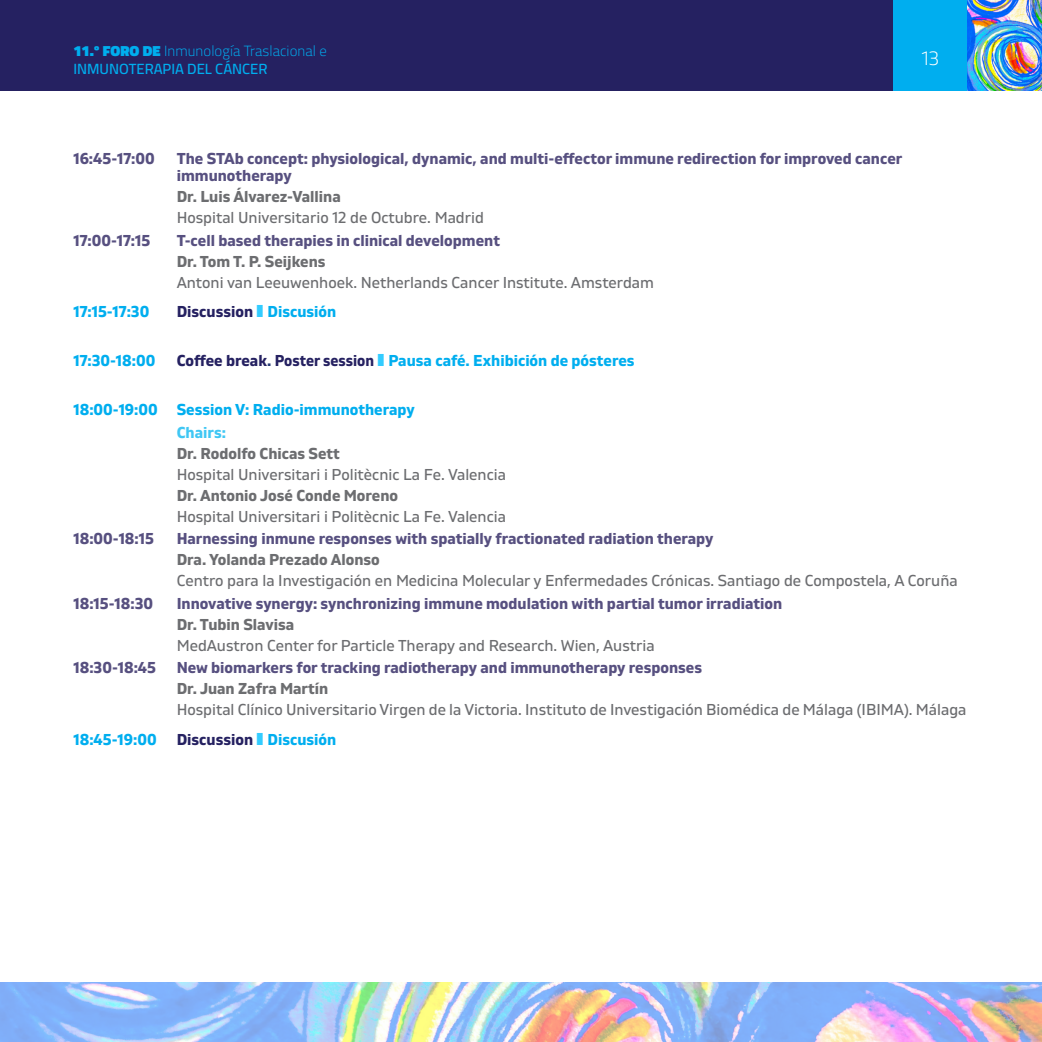
<style>
.page{position:relative;width:1042px;height:1042px;background:#fff}
.page>*{position:absolute;margin:0;border:0;box-sizing:border-box;transform-origin:0 0}
.t1{font:300 19.25px "Gilam";color:#fff}
.t2{font:15.75px "Gilam";color:#6c6d70}
.t3{font:700 15.75px/17.5px "Gilam";color:#575080}
.t4{font:700 15.75px "Gilam";color:#6c6d70}
.t5{font:700 15.75px "Gilam";color:#00aeef}
.t6{font:700 15.75px "Gilam";color:#252161}
.t7{font:700 15.75px "Gilam";color:#40c7f4}
.t8{font:14.7px/17.7px "Cairo";color:#00aeef}
.s1{font-weight:300}
.s2{color:#3cf}
.s3{color:#00aeef}
.s4{color:#252161}
.s5{color:#223873}
</style>
<div class="page">
<div style="left:0;top:0;width:1042px;height:90px;background:#252161"></div>
<img style="left:0;top:982px;width:1042px;height:60px">
<hr style="left:0;top:0;width:1px;height:90px;background:#00aeef">
<div style="left:893px;top:0;width:75px;height:90px;background:#00aeef"></div>
<img style="left:967px;top:0;width:75px;height:90px">
<p class="t8" style="left:73px;top:42px;width:255px">11.º FORO DE <span class="s1">Inmunología Traslacional e<br></span>INMUNOTERAPIA DEL CÁNCER</p>
<p class="t1" style="left:922px;top:44px;width:19px">13</p>
<p class="t3" style="left:73px;top:149px;width:83px">16:45-17:00</p>
<p class="t3" style="left:177px;top:149px;width:727px">The STAb concept: physiological, dynamic, and multi-effector immune redirection for improved cancer immunotherapy</p>
<p class="t4" style="left:177px;top:185px;width:166px">Dr. Luis Álvarez-Vallina</p>
<p class="t2" style="left:177px;top:206px;width:309px">Hospital Universitario 12 de Octubre. Madrid</p>
<p class="t3" style="left:73px;top:231px;width:78px">17:00-17:15</p>
<p class="t3" style="left:177px;top:231px;width:325px">T-cell based therapies in clinical development</p>
<p class="t4" style="left:177px;top:249px;width:150px">Dr. Tom T. P. Seijkens</p>
<p class="t2" style="left:177px;top:270px;width:479px">Antoni van Leeuwenhoek. Netherlands Cancer Institute. Amsterdam</p>
<p class="t5" style="left:73px;top:300px;width:77px">17:15-17:30</p>
<p class="t6" style="left:177px;top:300px;width:161px">Discussion <span class="s2">❚</span> <span class="s3">Discusión</span></p>
<p class="t5" style="left:73px;top:349px;width:84px">17:30-18:00</p>
<p class="t5" style="left:177px;top:349px;width:459px"><span class="s4">Coffee break</span><span class="s5">.</span> <span class="s4">Poster session</span> <span class="s2">❚</span> Pausa café. Exhibición de pósteres</p>
<p class="t5" style="left:73px;top:398px;width:343px">18:00-19:00 Session V: Radio-immunotherapy</p>
<p class="t7" style="left:177px;top:421px;width:51px">Chairs:</p>
<p class="t4" style="left:177px;top:442px;width:165px">Dr. Rodolfo Chicas Sett</p>
<p class="t2" style="left:177px;top:463px;width:331px">Hospital Universitari i Politècnic La Fe. Valencia</p>
<p class="t4" style="left:177px;top:484px;width:223px">Dr. Antonio José Conde Moreno</p>
<p class="t2" style="left:177px;top:505px;width:331px">Hospital Universitari i Politècnic La Fe. Valencia</p>
<p class="t3" style="left:73px;top:529px;width:82px">18:00-18:15</p>
<p class="t3" style="left:177px;top:529px;width:538px">Harnessing inmune responses with spatially fractionated radiation therapy</p>
<p class="t4" style="left:177px;top:548px;width:205px">Dra. Yolanda Prezado Alonso</p>
<p class="t2" style="left:177px;top:569px;width:782px">Centro para la Investigación en Medicina Molecular y Enfermedades Crónicas. Santiago de Compostela, A Coruña</p>
<p class="t3" style="left:73px;top:594px;width:81px">18:15-18:30</p>
<p class="t3" style="left:177px;top:594px;width:607px">Innovative synergy: synchronizing immune modulation with partial tumor irradiation</p>
<p class="t4" style="left:177px;top:613px;width:119px">Dr. Tubin Slavisa</p>
<p class="t2" style="left:177px;top:634px;width:479px">MedAustron Center for Particle Therapy and Research. Wien, Austria</p>
<p class="t3" style="left:73px;top:658px;width:84px">18:30-18:45</p>
<p class="t3" style="left:177px;top:658px;width:527px">New biomarkers for tracking radiotherapy and immunotherapy responses</p>
<p class="t4" style="left:177px;top:677px;width:153px">Dr. Juan Zafra Martín</p>
<p class="t2" style="left:177px;top:698px;width:791px">Hospital Clínico Universitario Virgen de la Victoria. Instituto de Investigación Biomédica de Málaga (IBIMA). Málaga</p>
<p class="t5" style="left:73px;top:728px;width:85px">18:45-19:00</p>
<p class="t6" style="left:177px;top:728px;width:161px">Discussion <span class="s2">❚</span> <span class="s3">Discusión</span></p>
</div>
